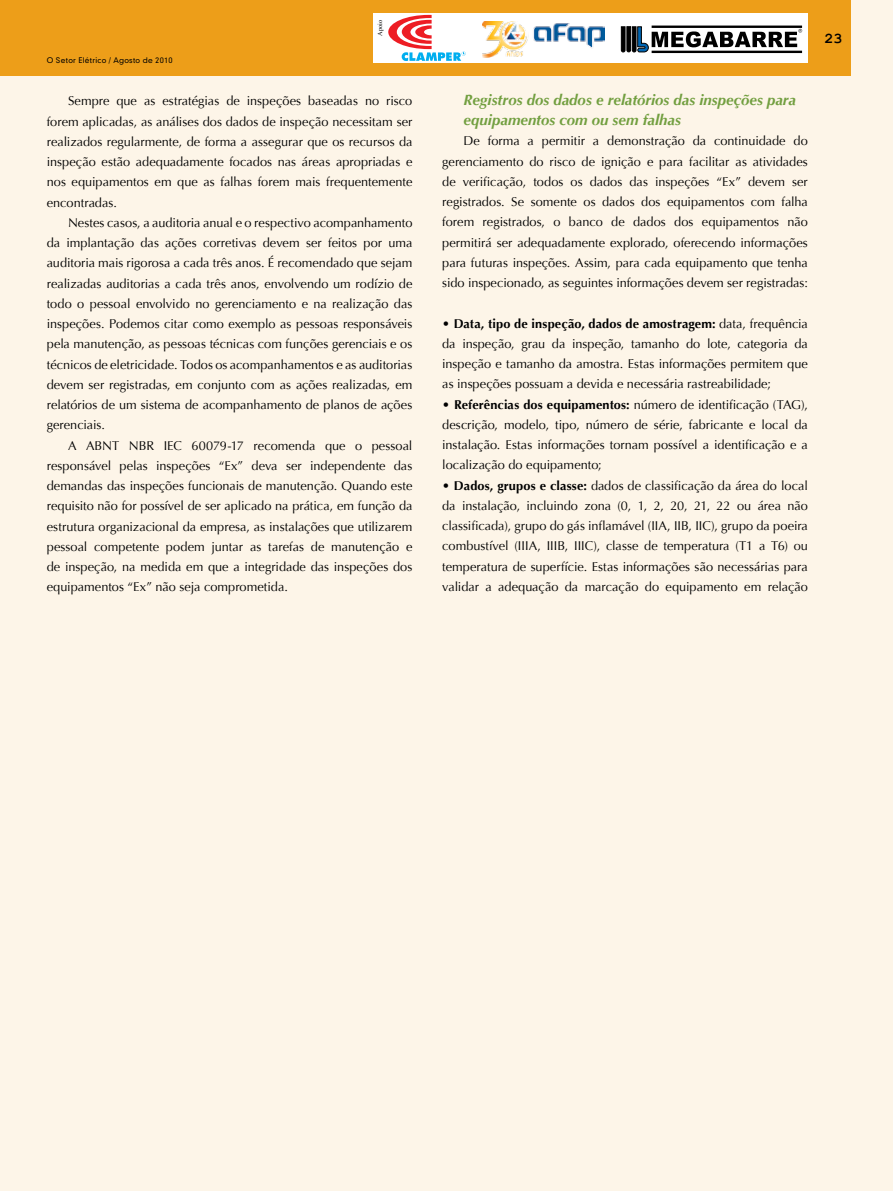
<style>
.page{position:relative;width:893px;height:1191px;background:#fdf5e8}
.page>*{position:absolute;margin:0;border:0;box-sizing:border-box;transform-origin:0 0}
.t1{font:italic 700 15px/20.2px "Optima";color:#729f40}
.t2{font:700 15px "Courier New";color:#000}
.t3{font:12.75px/20.2px "Optima";color:#000;text-align:justify}
.t4{font:7.5px "Geometric 706 BT Medium B";letter-spacing:.03em;color:#000}
.t5{font:6.3px "Times";color:#000}
.s1{font-weight:700}
</style>
<div class="page">
<div style="left:0;top:0;width:850px;height:76px;background:#ed9e19"></div>
<div style="left:373px;top:13px;width:435px;height:50px;background:#fff"></div>
<svg style="left:388px;top:15px;width:78px;height:46px"></svg>
<svg style="left:620px;top:26px;width:182px;height:27px"></svg>
<img style="left:482px;top:21px;width:122px;height:37px">
<p class="t4" style="left:47px;top:55px;width:127px">O Setor Elétrico / Agosto de 2010</p>
<p class="t5" style="left:374px;top:36px;width:17px;rotate:-90deg">Apoio</p>
<p class="t3" style="left:47px;top:91px;width:367px;text-indent:21px">Sempre que as estratégias de inspeções baseadas no risco forem aplicadas, as análises dos dados de inspeção necessitam ser realizados regularmente, de forma a assegurar que os recursos da inspeção estão adequadamente focados nas áreas apropriadas e nos equipamentos em que as falhas forem mais frequentemente encontradas.</p>
<p class="t3" style="left:47px;top:212px;width:367px;text-indent:21px">Nestes casos, a auditoria anual e o respectivo acompanhamento da implantação das ações corretivas devem ser feitos por uma auditoria mais rigorosa a cada três anos. É recomendado que sejam realizadas auditorias a cada três anos, envolvendo um rodízio de todo o pessoal envolvido no gerenciamento e na realização das inspeções. Podemos citar como exemplo as pessoas responsáveis pela manutenção, as pessoas técnicas com funções gerenciais e os técnicos de eletricidade. Todos os acompanhamentos e as auditorias devem ser registradas, em conjunto com as ações realizadas, em relatórios de um sistema de acompanhamento de planos de ações gerenciais.</p>
<p class="t3" style="left:47px;top:435px;width:367px;text-indent:21px">A ABNT NBR IEC 60079-17 recomenda que o pessoal responsável pelas inspeções “Ex” deva ser independente das demandas das inspeções funcionais de manutenção. Quando este requisito não for possível de ser aplicado na prática, em função da estrutura organizacional da empresa, as instalações que utilizarem pessoal competente podem juntar as tarefas de manutenção e de inspeção, na medida em que a integridade das inspeções dos equipamentos “Ex” não seja comprometida.</p>
<p class="t2" style="left:824px;top:29px;width:19px">23</p>
<p class="t1" style="left:463px;top:90px;width:334px">Registros dos dados e relatórios das inspeções para equipamentos com ou sem falhas</p>
<p class="t3" style="left:442px;top:131px;width:367px;text-indent:21px">De forma a permitir a demonstração da continuidade do gerenciamento do risco de ignição e para facilitar as atividades de verificação, todos os dados das inspeções “Ex” devem ser registrados. Se somente os dados dos equipamentos com falha forem registrados, o banco de dados dos equipamentos não permitirá ser adequadamente explorado, oferecendo informações para futuras inspeções. Assim, para cada equipamento que tenha sido inspecionado, as seguintes informações devem ser registradas:</p>
<p class="t3" style="left:442px;top:313px;width:367px">• <span class="s1">Data, tipo de inspeção, dados de amostragem:</span> data, frequência da inspeção, grau da inspeção, tamanho do lote, categoria da inspeção e tamanho da amostra. Estas informações permitem que as inspeções possuam a devida e necessária rastreabilidade;</p>
<p class="t3" style="left:442px;top:394px;width:367px">• <span class="s1">Referências dos equipamentos:</span> número de identificação (TAG), descrição, modelo, tipo, número de série, fabricante e local da instalação. Estas informações tornam possível a identificação e a localização do equipamento;</p>
<p class="t3" style="left:442px;top:475px;width:367px">• <span class="s1">Dados, grupos e classe:</span> dados de classificação da área do local da instalação, incluindo zona (0, 1, 2, 20, 21, 22 ou área não classificada), grupo do gás inflamável (IIA, IIB, IIC), grupo da poeira combustível (IIIA, IIIB, IIIC), classe de temperatura (T1 a T6) ou temperatura de superfície. Estas informações são necessárias para validar a adequação da marcação do equipamento em relação</p>
</div>
